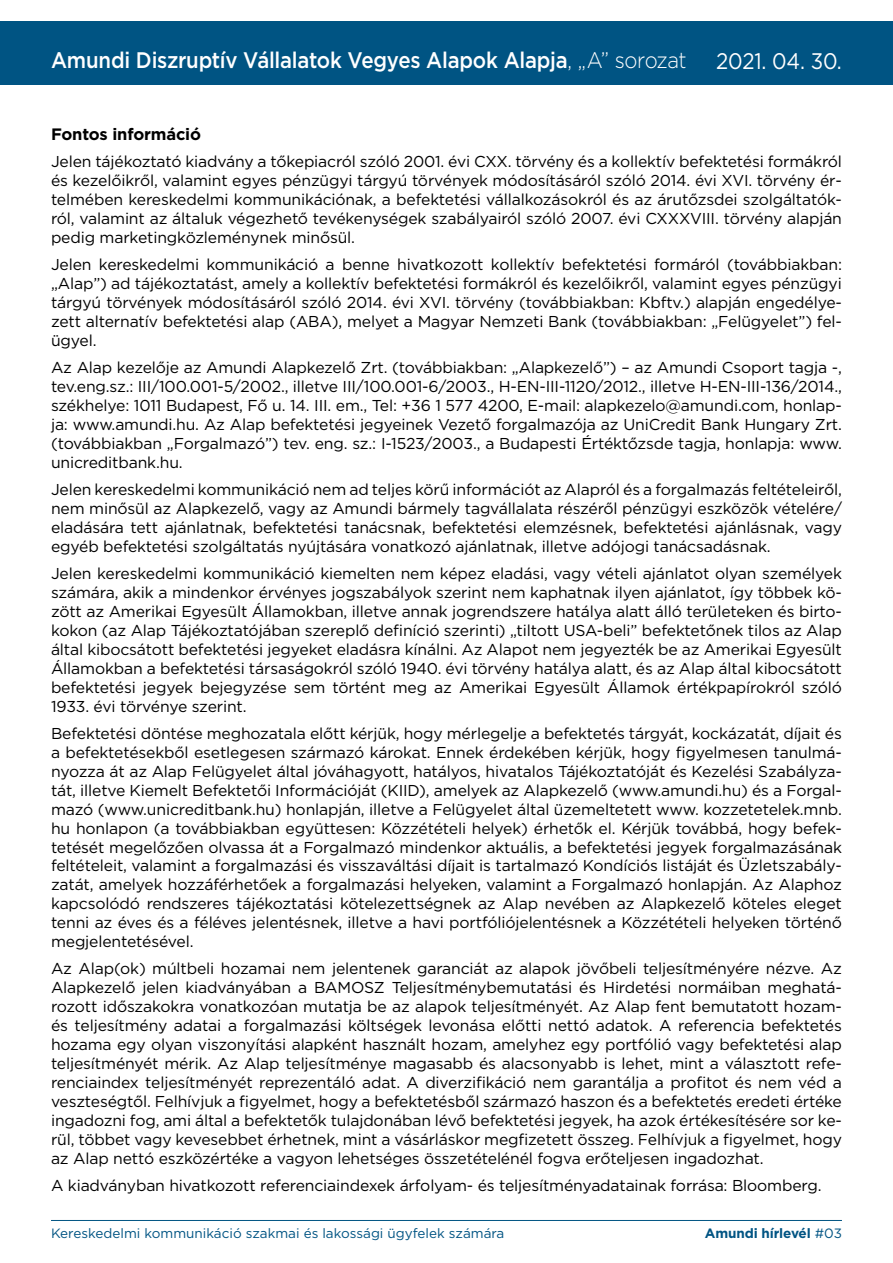
<style>
.page{position:relative;width:893px;height:1263px;background:#fff}
.page>*{position:absolute;margin:0;border:0;box-sizing:border-box;transform-origin:0 0}
.t1{font:500 22.5px "Gotham";letter-spacing:-.01em;color:#fff;scale:.91 1}
.t2{font:22.5px "Gotham";letter-spacing:-.01em;color:#fff;scale:.91 1}
.t3{font:700 16.5px "Gotham";letter-spacing:-.01em;color:#000}
.t4{font:15.75px/18.9px "Gotham";letter-spacing:-.01em;color:#000;text-align:justify}
.t5{font:13.5px "Gotham";color:#005483}
.t6{font:700 13.5px "Gotham";letter-spacing:-.01em;color:#005483}
.s1{font-weight:300}
.s2{font-weight:400}
</style>
<div class="page">
<div style="left:0;top:21px;width:893px;height:64px;background:#005483"></div>
<hr style="left:51px;top:1220px;width:791px;height:1px;background:#005483">
<h1 class="t1" style="left:51px;top:45px;width:700px">Amundi Diszruptív Vállalatok Vegyes Alapok Alapja<span class="s1">, „A” sorozat</span></h1>
<h1 class="t2" style="left:716px;top:46px;width:140px">2021. 04. 30.</h1>
<p class="t3" style="left:51px;top:123px;width:152px">Fontos információ</p>
<p class="t4" style="left:51px;top:152px;width:792px">Jelen tájékoztató kiadvány a tőkepiacról szóló 2001. évi CXX. törvény és a kollektív befektetési formákról és kezelőikről, valamint egyes pénzügyi tárgyú törvények módosításáról szóló 2014. évi XVI. törvény ér&shy;telmében kereskedelmi kommunikációnak, a befektetési vállalkozásokról és az árutőzsdei szolgáltatók&shy;ról, valamint az általuk végezhető tevékenységek szabályairól szóló 2007. évi CXXXVIII. törvény alapján pedig marketingközleménynek minősül.</p>
<p class="t4" style="left:51px;top:255px;width:792px">Jelen kereskedelmi kommunikáció a benne hivatkozott kollektív befektetési formáról (továbbiakban: „Alap”) ad tájékoztatást, amely a kollektív befektetési formákról és kezelőikről, valamint egyes pénzügyi tárgyú törvények módosításáról szóló 2014. évi XVI. törvény (továbbiakban: Kbftv.) alapján engedélye&shy;zett alternatív befektetési alap (ABA), melyet a Magyar Nemzeti Bank (továbbiakban: „Felügyelet”) fel&shy;ügyel.</p>
<p class="t4" style="left:51px;top:358px;width:792px">Az Alap kezelője az Amundi Alapkezelő Zrt. (továbbiakban: „Alapkezelő”) – az Amundi Csoport tagja -, tev.eng.sz.: III/100.001-5/2002., illetve III/100.001-6/2003., H-EN-III-1120/2012., illetve H-EN-III-136/2014., székhelye: 1011 Budapest, Fő u. 14. III. em., Tel: +36 1 577 4200, E-mail: alapkezelo@amundi.com, honlap&shy;ja: www.amundi.hu. Az Alap befektetési jegyeinek Vezető forgalmazója az UniCredit Bank Hungary Zrt. (továbbiakban „Forgalmazó”) tev. eng. sz.: I-1523/2003., a Budapesti Értéktőzsde tagja, honlapja: www. unicreditbank.hu.</p>
<p class="t4" style="left:51px;top:480px;width:792px">Jelen kereskedelmi kommunikáció nem ad teljes körű információt az Alapról és a forgalmazás feltételeiről, nem minősül az Alapkezelő, vagy az Amundi bármely tagvállalata részéről pénzügyi eszközök vételére/ eladására tett ajánlatnak, befektetési tanácsnak, befektetési elemzésnek, befektetési ajánlásnak, vagy egyéb befektetési szolgáltatás nyújtására vonatkozó ajánlatnak, illetve adójogi tanácsadásnak.</p>
<p class="t4" style="left:51px;top:564px;width:792px">Jelen kereskedelmi kommunikáció kiemelten nem képez eladási, vagy vételi ajánlatot olyan személyek számára, akik a mindenkor érvényes jogszabályok szerint nem kaphatnak ilyen ajánlatot, így többek kö&shy;zött az Amerikai Egyesült Államokban, illetve annak jogrendszere hatálya alatt álló területeken és birto&shy;kokon (az Alap Tájékoztatójában szereplő definíció szerinti) „tiltott USA-beli” befektetőnek tilos az Alap által kibocsátott befektetési jegyeket eladásra kínálni. Az Alapot nem jegyezték be az Amerikai Egyesült Államokban a befektetési társaságokról szóló 1940. évi törvény hatálya alatt, és az Alap által kibocsátott befektetési jegyek bejegyzése sem történt meg az Amerikai Egyesült Államok értékpapírokról szóló 1933. évi törvénye szerint.</p>
<p class="t4" style="left:51px;top:724px;width:792px">Befektetési döntése meghozatala előtt kérjük, hogy mérlegelje a befektetés tárgyát, kockázatát, díjait és a befektetésekből esetlegesen származó károkat. Ennek érdekében kérjük, hogy figyelmesen tanulmá&shy;nyozza át az Alap Felügyelet által jóváhagyott, hatályos, hivatalos Tájékoztatóját és Kezelési Szabályza&shy;tát, illetve Kiemelt Befektetői Információját (KIID), amelyek az Alapkezelő (www.amundi.hu) és a Forgal&shy;mazó (www.unicreditbank.hu) honlapján, illetve a Felügyelet által üzemeltetett www. kozzetetelek.mnb. hu honlapon (a továbbiakban együttesen: Közzétételi helyek) érhetők el. Kérjük továbbá, hogy befek&shy;tetését megelőzően olvassa át a Forgalmazó mindenkor aktuális, a befektetési jegyek forgalmazásának feltételeit, valamint a forgalmazási és visszaváltási díjait is tartalmazó Kondíciós listáját és Üzletszabály&shy;zatát, amelyek hozzáférhetőek a forgalmazási helyeken, valamint a Forgalmazó honlapján. Az Alaphoz kapcsolódó rendszeres tájékoztatási kötelezettségnek az Alap nevében az Alapkezelő köteles eleget tenni az éves és a féléves jelentésnek, illetve a havi portfóliójelentésnek a Közzétételi helyeken történő megjelentetésével.</p>
<p class="t4" style="left:51px;top:959px;width:792px">Az Alap(ok) múltbeli hozamai nem jelentenek garanciát az alapok jövőbeli teljesítményére nézve. Az Alapkezelő jelen kiadványában a BAMOSZ Teljesítménybemutatási és Hirdetési normáiban meghatá&shy;rozott időszakokra vonatkozóan mutatja be az alapok teljesítményét. Az Alap fent bemutatott hozam&shy;és teljesítmény adatai a forgalmazási költségek levonása előtti nettó adatok. A referencia befektetés hozama egy olyan viszonyítási alapként használt hozam, amelyhez egy portfólió vagy befektetési alap teljesítményét mérik. Az Alap teljesítménye magasabb és alacsonyabb is lehet, mint a választott refe&shy;renciaindex teljesítményét reprezentáló adat. A diverzifikáció nem garantálja a profitot és nem véd a veszteségtől. Felhívjuk a figyelmet, hogy a befektetésből származó haszon és a befektetés eredeti értéke ingadozni fog, ami által a befektetők tulajdonában lévő befektetési jegyek, ha azok értékesítésére sor ke&shy;rül, többet vagy kevesebbet érhetnek, mint a vásárláskor megfizetett összeg. Felhívjuk a figyelmet, hogy az Alap nettó eszközértéke a vagyon lehetséges összetételénél fogva erőteljesen ingadozhat.</p>
<p class="t4" style="left:51px;top:1175px;width:772px">A kiadványban hivatkozott referenciaindexek árfolyam- és teljesítményadatainak forrása: Bloomberg.</p>
<p class="t5" style="left:51px;top:1224px;width:455px">Kereskedelmi kommunikáció szakmai és lakossági ügyfelek számára</p>
<p class="t6" style="left:705px;top:1224px;width:139px">Amundi hírlevél <span class="s2">#03</span></p>
</div>
